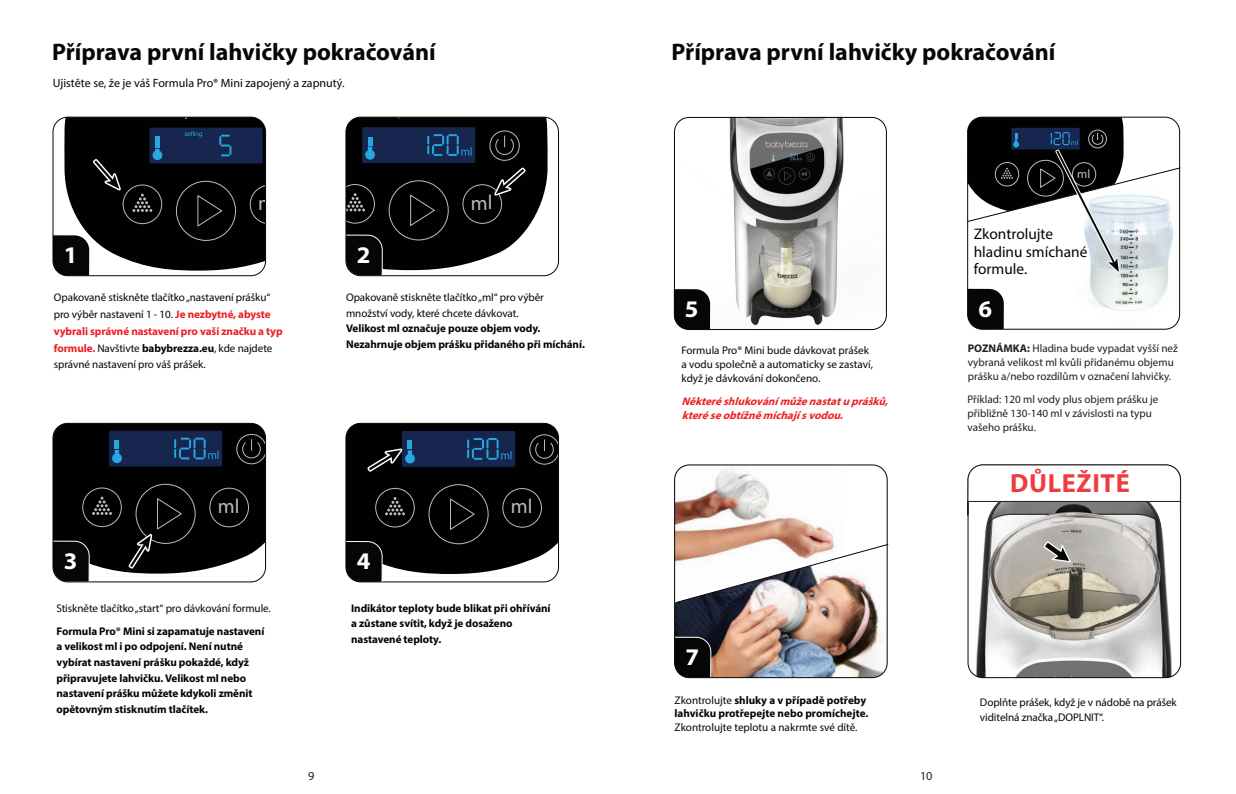
<style>
.page{position:relative;width:1236px;height:794px;background:#fff}
.page>*{position:absolute;margin:0;border:0;box-sizing:border-box;transform-origin:0 0}
.t1{font:700 26.3px "Myriad Pro";letter-spacing:.025em;color:#ee3c41}
.t2{font:700 24px "Myriad Pro";color:#060605}
.t3{font:700 23.9px "Myriad Pro";color:#fff}
.t4{font:20.3px "Myriad Pro";letter-spacing:-.005em;color:#bcbdc0}
.t5{font:15.4px/17.6px "Myriad Pro";color:#060605}
.t6{font:12.3px "Myriad Pro";color:#bcbdc0}
.t7{font:12.2px "Myriad Pro";color:#211e1e}
.t8{font:12px "Myriad Pro";color:#050504}
.t9{font:11.1px/17px "Myriad Pro";letter-spacing:-.005em;color:#060605}
.t10{font:700 11.1px/15.6px "Myriad Pro";letter-spacing:-.005em;color:#050504}
.t11{font:11.1px/14.2px "Myriad Pro";color:#211e1e}
.t12{font:700 11.1px/13.3px "Myriad Pro";letter-spacing:-.005em;color:#060605}
.t13{font:italic 700 11.1px/14.2px "Myriad Pro";color:#ee2123}
.s1{font-weight:700;color:#ee1d23}
.s2{font-weight:700}
.s3{font-weight:400}
</style>
<div class="page">
<img style="left:1090px;top:277px;width:90px;height:51px">
<img style="left:674px;top:117px;width:211px;height:211px">
<div style="left:674px;top:117px;width:213px;height:213px;border:1px solid #060605;border-radius:15px"></div>
<svg style="left:967px;top:117px;width:214px;height:160px"></svg>
<svg style="left:53px;top:117px;width:213px;height:159px;background:#26282d"></svg>
<svg style="left:345px;top:117px;width:203px;height:159px;background:#26292e"></svg>
<div style="left:967px;top:117px;width:213px;height:213px;border:1px solid #060605;border-radius:15px"></div>
<svg style="left:674px;top:289px;width:36px;height:40px"></svg>
<svg style="left:967px;top:289px;width:37px;height:40px"></svg>
<img style="left:969px;top:516px;width:212px;height:161px">
<div style="left:967px;top:464px;width:214px;height:214px;border:1px solid #060605;border-radius:15px"></div>
<img style="left:676px;top:604px;width:210px;height:72px">
<svg style="left:675px;top:465px;width:214px;height:139px"></svg>
<svg style="left:674px;top:636px;width:38px;height:42px;background:#1b1a1a"></svg>
<svg style="left:52px;top:423px;width:214px;height:159px;background:#1e2126"></svg>
<svg style="left:345px;top:423px;width:213px;height:159px;background:#1d2025"></svg>
<svg style="left:1043px;top:534px;width:29px;height:33px"></svg>
<svg style="left:967px;top:464px;width:214px;height:52px"></svg>
<h2 class="t2" style="left:52px;top:36px;width:385px">Příprava první lahvičky pokračování</h2>
<h2 class="t2" style="left:671px;top:36px;width:385px">Příprava první lahvičky pokračování</h2>
<p class="t8" style="left:53px;top:76px;width:293px">Ujistěte se, že je váš Formula Pro® Mini zapojený a zapnutý.</p>
<h3 class="t4" style="left:258px;top:191px;width:23px">ml</h3>
<h3 class="t4" style="left:471px;top:190px;width:23px">ml</h3>
<h3 class="t3" style="left:64px;top:239px;width:15px">1</h3>
<h3 class="t3" style="left:357px;top:239px;width:15px">2</h3>
<p class="t9" style="left:54px;top:288px;width:230px">Opakovaně stiskněte tlačítko „nastavení prášku“ pro výběr nastavení 1 - 10. <span class="s1">Je nezbytné, abyste vybrali správné nastavení pro vaši značku a typ formule.</span> Navštivte <span class="s2">babybrezza.eu</span>, kde najdete</p>
<p class="t9" style="left:54px;top:355px;width:153px">správné nastavení pro váš prášek.</p>
<p class="t9" style="left:346px;top:289px;width:199px;line-height:15.6px">Opakovaně stiskněte tlačítko „ml“ pro výběr množství vody, které chcete dávkovat.</p>
<p class="t12" style="left:346px;top:320px;width:240px;line-height:15.6px">Velikost ml označuje pouze objem vody.<br>Nezahrnuje objem prášku přidaného při míchání.</p>
<h3 class="t3" style="left:64px;top:545px;width:15px">3</h3>
<h3 class="t4" style="left:218px;top:493px;width:23px">ml</h3>
<h3 class="t4" style="left:511px;top:494px;width:23px">ml</h3>
<h3 class="t3" style="left:357px;top:545px;width:15px">4</h3>
<p class="t9" style="left:56px;top:599px;width:216px">Stiskněte tlačítko „start“ pro dávkování formule.</p>
<p class="t10" style="left:57px;top:623px;width:209px">Formula Pro® Mini si zapamatuje nastavení a velikost ml i po odpojení. Není nutné vybírat nastavení prášku pokaždé, když připravujete lahvičku. Velikost ml nebo nastavení prášku můžete kdykoli změnit opětovným stisknutím tlačítek.</p>
<p class="t10" style="left:351px;top:599px;width:201px">Indikátor teploty bude blikat při ohřívání a zůstane svítit, když je dosaženo nastavené teploty.</p>
<p class="t6" style="left:1077px;top:166px;width:15px">ml</p>
<h3 class="t5" style="left:974px;top:225px;width:115px">Zkontrolujte hladinu smíchané formule.</h3>
<h3 class="t3" style="left:685px;top:293px;width:15px">5</h3>
<h3 class="t3" style="left:978px;top:293px;width:15px">6</h3>
<p class="t9" style="left:681px;top:343px;width:193px;line-height:14.2px">Formula Pro® Mini bude dávkovat prášek a vodu společně a automaticky se zastaví, když je dávkování dokončeno.</p>
<p class="t11" style="left:968px;top:340px;width:212px"><span class="s2">POZNÁMKA:</span> Hladina bude vypadat vyšší než vybraná velikost ml kvůli přidanému objemu prášku a/nebo rozdílům v označení lahvičky.</p>
<p class="t13" style="left:681px;top:393px;width:212px">Některéshlukovánímůženastatuprášků, kteréseobtížněmíchajísvodou.</p>
<p class="t11" style="left:967px;top:392px;width:192px">Příklad: 120 ml vody plus objem prášku je přibližně 130-140 ml v závislosti na typu vašeho prášku.</p>
<h1 class="t1" style="left:1010px;top:466px;width:121px">DŮLEŽITÉ</h1>
<h3 class="t3" style="left:685px;top:641px;width:15px">7</h3>
<p class="t12" style="left:674px;top:693px;width:195px"><span class="s3">Zkontrolujte</span> shluky a v případě potřeby lahvičku protřepejte nebo promíchejte.</p>
<p class="t9" style="left:674px;top:718px;width:185px">Zkontrolujte teplotu a nakrmte své dítě.</p>
<p class="t9" style="left:980px;top:694px;width:198px;line-height:15.5px">Doplňte prášek, když je v nádobě na prášek viditelná značka „DOPLNIT“.</p>
<p class="t7" style="left:308px;top:768px;width:8px">9</p>
<p class="t7" style="left:920px;top:768px;width:14px">10</p>
</div>
